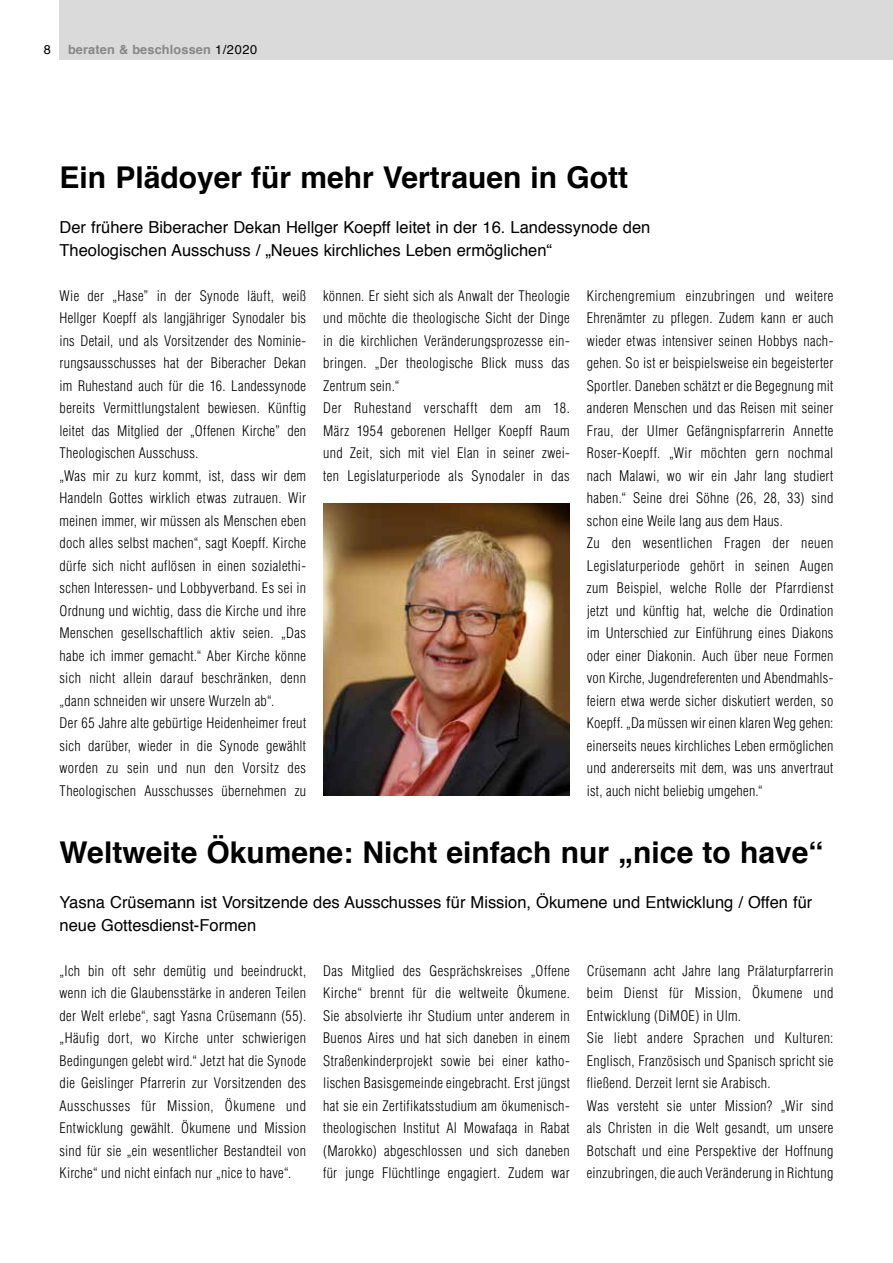
<style>
.page{position:relative;width:893px;height:1263px;background:#fff}
.page>*{position:absolute;margin:0;border:0;box-sizing:border-box;transform-origin:0 0}
.t1{font:700 30px "Helvetica";color:#000}
.t2{font:16.5px/22.5px "Helvetica";color:#000}
.t3{font:300 condensed 14.25px/22.5px "Helvetica LT Std";letter-spacing:.025em;color:#000}
.t4{font:700 12.75px "Helvetica";letter-spacing:.01em;color:#878787}
.t5{font:12.75px "Helvetica";color:#000}
.s1{font-weight:400;color:#000}
</style>
<div class="page">
<div style="left:60px;top:0;width:833px;height:60px;background:#dadada"></div>
<img style="left:323px;top:503px;width:247px;height:293px">
<p class="t5" style="left:44px;top:40px;width:9px">8</p>
<p class="t4" style="left:68px;top:39px;width:191px">beraten &amp; beschlossen <span class="s1">1/2020</span></p>
<h1 class="t1" style="left:60px;top:153px;width:570px">Ein Plädoyer für mehr Vertrauen in Gott</h1>
<p class="t2" style="left:60px;top:217px;width:592px">Der frühere Biberacher Dekan Hellger Koepff leitet in der 16. Landessynode den<br>Theologischen Ausschuss / „Neues kirchliches Leben ermöglichen“</p>
<p class="t3" style="left:60px;top:284px;width:248px">Wie der „Hase” in der Synode läuft, weiß Hellger Koepff als langjähriger Synodaler bis ins Detail, und als Vorsitzender des Nominie&shy;rungsausschusses hat der Biberacher Dekan im Ruhestand auch für die 16. Landessynode bereits Vermittlungstalent bewiesen. Künftig leitet das Mitglied der „Offenen Kirche” den Theologischen Ausschuss.<br>„Was mir zu kurz kommt, ist, dass wir dem Handeln Gottes wirklich etwas zutrauen. Wir meinen immer, wir müssen als Menschen eben doch alles selbst machen“, sagt Koepff. Kirche dürfe sich nicht auflösen in einen sozialethi&shy;schen Interessen- und Lobbyverband. Es sei in Ordnung und wichtig, dass die Kirche und ihre Menschen gesellschaftlich aktiv seien. „Das habe ich immer gemacht.“ Aber Kirche könne sich nicht allein darauf beschränken, denn „dann schneiden wir unsere Wurzeln ab“.<br>Der 65 Jahre alte gebürtige Heidenheimer freut sich darüber, wieder in die Synode gewählt worden zu sein und nun den Vorsitz des Theologischen Ausschusses übernehmen zu</p>
<p class="t3" style="left:323px;top:284px;width:248px">können. Er sieht sich als Anwalt der Theologie und möchte die theologische Sicht der Dinge in die kirchlichen Veränderungsprozesse ein&shy;bringen. „Der theologische Blick muss das Zentrum sein.“<br>Der Ruhestand verschafft dem am 18.<br>März 1954 geborenen Hellger Koepff Raum und Zeit, sich mit viel Elan in seiner zwei&shy;ten Legislaturperiode als Synodaler in das</p>
<p class="t3" style="left:587px;top:284px;width:248px">Kirchengremium einzubringen und weitere Ehrenämter zu pflegen. Zudem kann er auch wieder etwas intensiver seinen Hobbys nach&shy;gehen. So ist er beispielsweise ein begeisterter Sportler. Daneben schätzt er die Begegnung mit anderen Menschen und das Reisen mit seiner Frau, der Ulmer Gefängnispfarrerin Annette Roser-Koepff. „Wir möchten gern nochmal nach Malawi, wo wir ein Jahr lang studiert haben.“ Seine drei Söhne (26, 28, 33) sind schon eine Weile lang aus dem Haus.<br>Zu den wesentlichen Fragen der neuen Legislaturperiode gehört in seinen Augen zum Beispiel, welche Rolle der Pfarrdienst jetzt und künftig hat, welche die Ordination im Unterschied zur Einführung eines Diakons oder einer Diakonin. Auch über neue Formen von Kirche, Jugendreferenten und Abendmahls&shy;feiern etwa werde sicher diskutiert werden, so Koepff. „Da müssen wir einen klaren Weg gehen: einerseits neues kirchliches Leben ermöglichen und andererseits mit dem, was uns anvertraut ist, auch nicht beliebig umgehen.“</p>
<h1 class="t1" style="left:60px;top:828px;width:765px">Weltweite Ökumene: Nicht einfach nur „nice to have“</h1>
<p class="t2" style="left:60px;top:892px;width:754px">Yasna Crüsemann ist Vorsitzende des Ausschusses für Mission, Ökumene und Entwicklung / Offen für neue Gottesdienst-Formen</p>
<p class="t3" style="left:60px;top:959px;width:248px;text-align:justify">„Ich bin oft sehr demütig und beeindruckt, wenn ich die Glaubensstärke in anderen Teilen der Welt erlebe“, sagt Yasna Crüsemann (55). „Häufig dort, wo Kirche unter schwierigen Bedingungen gelebt wird.“ Jetzt hat die Synode die Geislinger Pfarrerin zur Vorsitzenden des Ausschusses für Mission, Ökumene und Entwicklung gewählt. Ökumene und Mission sind für sie „ein wesentlicher Bestandteil von Kirche“ und nicht einfach nur „nice to have“.</p>
<p class="t3" style="left:323px;top:959px;width:248px;text-align:justify">Das Mitglied des Gesprächskreises „Offene Kirche“ brennt für die weltweite Ökumene.<br>Sie absolvierte ihr Studium unter anderem in Buenos Aires und hat sich daneben in einem Straßenkinderprojekt sowie bei einer katho&shy;lischen Basisgemeinde eingebracht. Erst jüngst hat sie ein Zertifikatsstudium am ökumenisch&shy;theologischen Institut Al Mowafaqa in Rabat (Marokko) abgeschlossen und sich daneben für junge Flüchtlinge engagiert. Zudem war</p>
<p class="t3" style="left:587px;top:959px;width:248px">Crüsemann acht Jahre lang Prälaturpfarrerin beim Dienst für Mission, Ökumene und Entwicklung (DiMOE) in Ulm.<br>Sie liebt andere Sprachen und Kulturen:<br>Englisch, Französisch und Spanisch spricht sie fließend. Derzeit lernt sie Arabisch.<br>Was versteht sie unter Mission? „Wir sind als Christen in die Welt gesandt, um unsere Botschaft und eine Perspektive der Hoffnung einzubringen, die auch Veränderung in Richtung</p>
</div>
